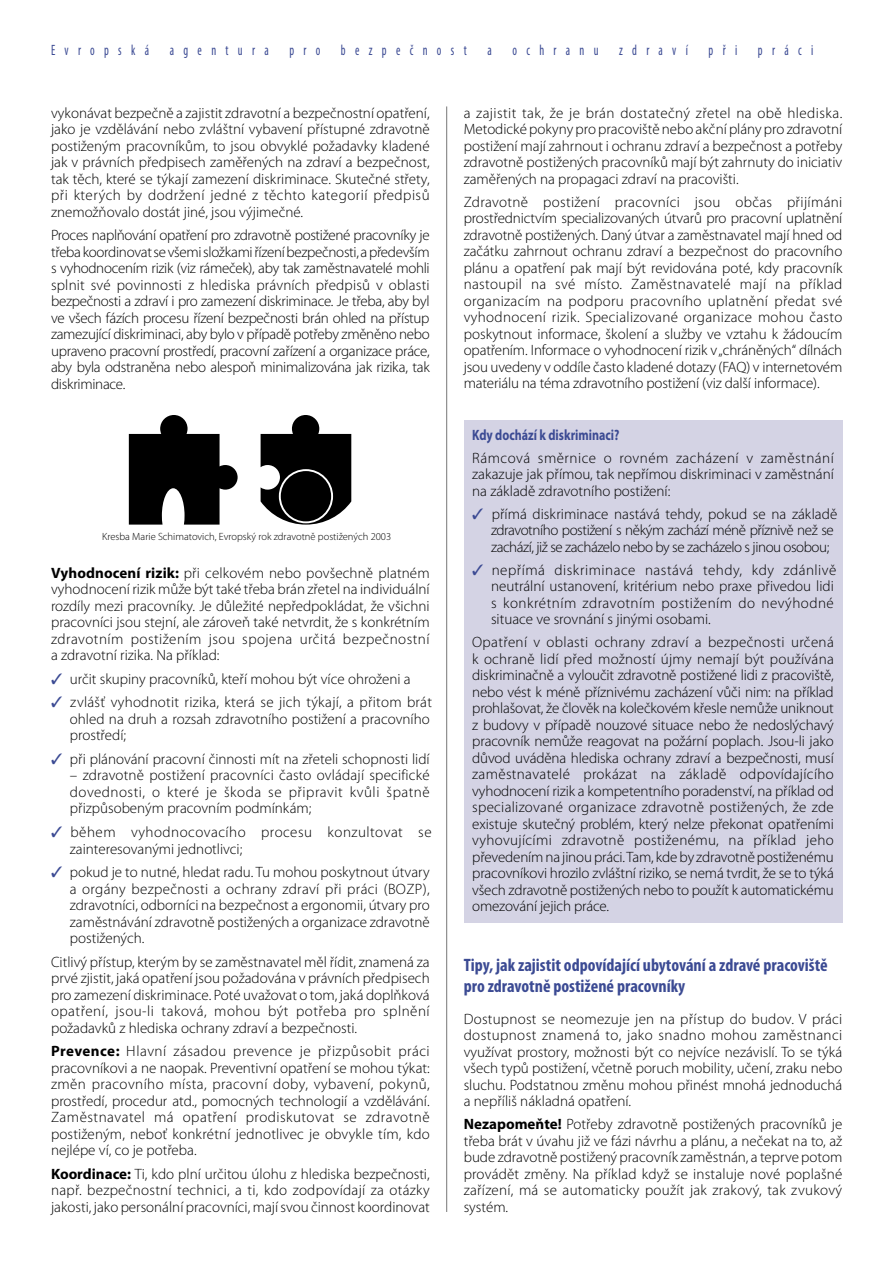
<style>
.page{position:relative;width:893px;height:1263px;background:#fff}
.page>*{position:absolute;margin:0;border:0;box-sizing:border-box;transform-origin:0 0}
.t1{font:700 condensed 18px/21px "Myriad Pro";color:#3b4a93}
.t2{font:300 15px/16.5px "Myriad Pro";color:#000;text-align:justify}
.t3{font:300 15px/16.5px "Myriad Pro";letter-spacing:.025em;color:#000}
.t4{font:300 15px/16.5px "Myriad Pro";letter-spacing:-.03em;color:#000}
.t5{font:300 15px/16.5px "Myriad Pro";letter-spacing:.035em;color:#000}
.t6{font:condensed 15px "Myriad Pro";letter-spacing:.78em;color:#3b4a93;scale:.8 1}
.t7{font:700 15px "Myriad Pro";color:#3b4a93;scale:.8 1}
.t8{font:300 10.5px "Myriad Pro";color:#000}
.s1{font-weight:700}
.s2{color:#3b4a93}
</style>
<div class="page">
<hr style="left:446px;top:106px;width:1px;height:1106px;background:#777">
<div style="left:463px;top:420px;width:379px;height:503px;background:#d4d3e4"></div>
<svg style="left:260px;top:415px;width:91px;height:110px"></svg>
<svg style="left:129px;top:415px;width:108px;height:110px"></svg>
<div style="left:279px;top:469px;width:54px;height:54px;border:2px solid #fff;border-radius:50%"></div>
<p class="t6" style="left:51px;top:44px;width:124px">Evropská</p>
<p class="t6" style="left:170px;top:44px;width:125px">agentura</p>
<p class="t6" style="left:289px;top:44px;width:40px">pro</p>
<p class="t6" style="left:341px;top:44px;width:159px">bezpečnost</p>
<p class="t6" style="left:487px;top:44px;width:7px">a</p>
<p class="t6" style="left:512px;top:44px;width:109px">ochranu</p>
<p class="t6" style="left:619px;top:44px;width:87px">zdraví</p>
<p class="t6" style="left:708px;top:44px;width:37px">při</p>
<p class="t6" style="left:758px;top:44px;width:71px">práci</p>
<p class="t2" style="left:51px;top:106px;width:380px">vykonávat bezpečně a zajistit zdravotní a bezpečnostní opatření, jako je vzdělávání nebo zvláštní vybavení přístupné zdravotně postiženým pracovníkům, to jsou obvyklé požadavky kladené jak v právních předpisech zaměřených na zdraví a bezpečnost, tak těch, které se týkají zamezení diskriminace. Skutečné střety, při kterých by dodržení jedné z těchto kategorií předpisů znemožňovalo dostát jiné, jsou výjimečné.</p>
<p class="t2" style="left:51px;top:228px;width:380px">Proces naplňování opatření pro zdravotně postižené pracovníky je třeba koordinovat se všemi složkami řízení bezpečnosti, a především s vyhodnocením rizik (viz rámeček), aby tak zaměstnavatelé mohli splnit své povinnosti z hlediska právních předpisů v oblasti bezpečnosti a zdraví i pro zamezení diskriminace. Je třeba, aby byl ve všech fázích procesu řízení bezpečnosti brán ohled na přístup zamezující diskriminaci, aby bylo v případě potřeby změněno nebo upraveno pracovní prostředí, pracovní zařízení a organizace práce, aby byla odstraněna nebo alespoň minimalizována jak rizika, tak diskriminace.</p>
<p class="t8" style="left:102px;top:532px;width:290px">Kresba Marie Schimatovich, Evropský rok zdravotně postižených 2003</p>
<p class="t2" style="left:51px;top:566px;width:380px"><span class="s1">Vyhodnocení rizik:</span> při celkovém nebo povšechně platném vyhodnocení rizik může být také třeba brán zřetel na individuální rozdíly mezi pracovníky. Je důležité nepředpokládat, že všichni pracovníci jsou stejní, ale zároveň také netvrdit, že s konkrétním zdravotním postižením jsou spojena určitá bezpečnostní a zdravotní rizika. Na příklad:</p>
<p class="t2" style="left:51px;top:672px;width:361px"><span class="s2">✓</span> určit skupiny pracovníků, kteří mohou být více ohroženi a</p>
<p class="t2" style="left:70px;top:696px;width:363px;text-align:left;text-indent:-19px"><span class="s2">✓</span> zvlášť vyhodnotit rizika, která se jich týkají, a přitom brát ohled na druh a rozsah zdravotního postižení a pracovního prostředí;</p>
<p class="t2" style="left:51px;top:752px;width:380px"><span class="s2">✓</span> při plánování pracovní činnosti mít na zřeteli schopnosti lidí</p>
<p class="t2" style="left:70px;top:769px;width:361px">– zdravotně postižení pracovníci často ovládají specifické dovednosti, o které je škoda se připravit kvůli špatně přizpůsobeným pracovním podmínkám;</p>
<p class="t5" style="left:70px;top:825px;width:363px;text-indent:-19px"><span class="s2">✓</span> během vyhodnocovacího procesu konzultovat se zainteresovanými jednotlivci;</p>
<p class="t2" style="left:70px;top:865px;width:361px;text-indent:-19px"><span class="s2">✓</span> pokud je to nutné, hledat radu. Tu mohou poskytnout útvary a orgány bezpečnosti a ochrany zdraví při práci (BOZP), zdravotníci, odborníci na bezpečnost a ergonomii, útvary pro zaměstnávání zdravotně postižených a organizace zdravotně postižených.</p>
<p class="t2" style="left:51px;top:955px;width:380px">Citlivý přístup, kterým by se zaměstnavatel měl řídit, znamená za prvé zjistit, jaká opatření jsou požadována v právních předpisech pro zamezení diskriminace. Poté uvažovat o tom, jaká doplňková opatření, jsou-li taková, mohou být potřeba pro splnění požadavků z hlediska ochrany zdraví a bezpečnosti.</p>
<p class="t2" style="left:51px;top:1045px;width:380px"><span class="s1">Prevence:</span> Hlavní zásadou prevence je přizpůsobit práci pracovníkovi a ne naopak. Preventivní opatření se mohou týkat: změn pracovního místa, pracovní doby, vybavení, pokynů, prostředí, procedur atd., pomocných technologií a vzdělávání.<br>Zaměstnavatel má opatření prodiskutovat se zdravotně postiženým, neboť konkrétní jednotlivec je obvykle tím, kdo nejlépe ví, co je potřeba.</p>
<p class="t2" style="left:51px;top:1167px;width:380px"><span class="s1">Koordinace:</span> Ti, kdo plní určitou úlohu z hlediska bezpečnosti, např. bezpečnostní technici, a ti, kdo zodpovídají za otázky jakosti, jako personální pracovníci, mají svou činnost koordinovat</p>
<p class="t2" style="left:463px;top:106px;width:380px">a zajistit tak, že je brán dostatečný zřetel na obě hlediska.<br>Metodické pokyny pro pracoviště nebo akční plány pro zdravotní postižení mají zahrnout i ochranu zdraví a bezpečnost a potřeby zdravotně postižených pracovníků mají být zahrnuty do iniciativ zaměřených na propagaci zdraví na pracovišti.</p>
<p class="t2" style="left:463px;top:195px;width:380px">Zdravotně postižení pracovníci jsou občas přijímáni prostřednictvím specializovaných útvarů pro pracovní uplatnění zdravotně postižených. Daný útvar a zaměstnavatel mají hned od začátku zahrnout ochranu zdraví a bezpečnost do pracovního plánu a opatření pak mají být revidována poté, kdy pracovník nastoupil na své místo. Zaměstnavatelé mají na příklad organizacím na podporu pracovního uplatnění předat své vyhodnocení rizik. Specializované organizace mohou často poskytnout informace, školení a služby ve vztahu k žádoucím opatřením. Informace o vyhodnocení rizik v „chráněných“ dílnách jsou uvedeny v oddíle často kladené dotazy (FAQ) v internetovém materiálu na téma zdravotního postižení (viz další informace).</p>
<p class="t7" style="left:472px;top:429px;width:186px">Kdy dochází k diskriminaci?</p>
<p class="t2" style="left:472px;top:451px;width:363px">Rámcová směrnice o rovném zacházení v zaměstnání zakazuje jak přímou, tak nepřímou diskriminaci v zaměstnání na základě zdravotního postižení:</p>
<p class="t4" style="left:491px;top:507px;width:348px;text-indent:-19px"><span class="s2">✓</span> přímá diskriminace nastává tehdy, pokud se na základě zdravotního postižení s někým zachází méně příznivě než se zachází, již se zacházelo nebo by se zacházelo s jinou osobou;</p>
<p class="t3" style="left:491px;top:563px;width:347px;text-indent:-19px"><span class="s2">✓</span> nepřímá diskriminace nastává tehdy, kdy zdánlivě neutrální ustanovení, kritérium nebo praxe přivedou lidi s konkrétním zdravotním postižením do nevýhodné situace ve srovnání s jinými osobami.</p>
<p class="t2" style="left:472px;top:635px;width:363px">Opatření v oblasti ochrany zdraví a bezpečnosti určená k ochraně lidí před možností újmy nemají být používána diskriminačně a vyloučit zdravotně postižené lidi z pracoviště, nebo vést k méně příznivému zacházení vůči nim: na příklad prohlašovat, že člověk na kolečkovém křesle nemůže uniknout z budovy v případě nouzové situace nebo že nedoslýchavý pracovník nemůže reagovat na požární poplach. Jsou-li jako důvod uváděna hlediska ochrany zdraví a bezpečnosti, musí zaměstnavatelé prokázat na základě odpovídajícího vyhodnocení rizik a kompetentního poradenství, na příklad od specializované organizace zdravotně postižených, že zde existuje skutečný problém, který nelze překonat opatřeními vyhovujícími zdravotně postiženému, na příklad jeho převedením na jinou práci. Tam, kde by zdravotně postiženému pracovníkovi hrozilo zvláštní riziko, se nemá tvrdit, že se to týká všech zdravotně postižených nebo to použít k automatickému omezování jejich práce.</p>
<p class="t1" style="left:463px;top:956px;width:365px">Tipy, jak zajistit odpovídající ubytování a zdravé pracoviště pro zdravotně postižené pracovníky</p>
<p class="t2" style="left:463px;top:1012px;width:380px">Dostupnost se neomezuje jen na přístup do budov. V práci dostupnost znamená to, jako snadno mohou zaměstnanci využívat prostory, možnosti být co nejvíce nezávislí. To se týká všech typů postižení, včetně poruch mobility, učení, zraku nebo sluchu. Podstatnou změnu mohou přinést mnohá jednoduchá a nepříliš nákladná opatření.</p>
<p class="t2" style="left:463px;top:1118px;width:380px"><span class="s1">Nezapomeňte!</span> Potřeby zdravotně postižených pracovníků je třeba brát v úvahu již ve fázi návrhu a plánu, a nečekat na to, až bude zdravotně postižený pracovník zaměstnán, a teprve potom provádět změny. Na příklad když se instaluje nové poplašné zařízení, má se automaticky použít jak zrakový, tak zvukový systém.</p>
</div>
